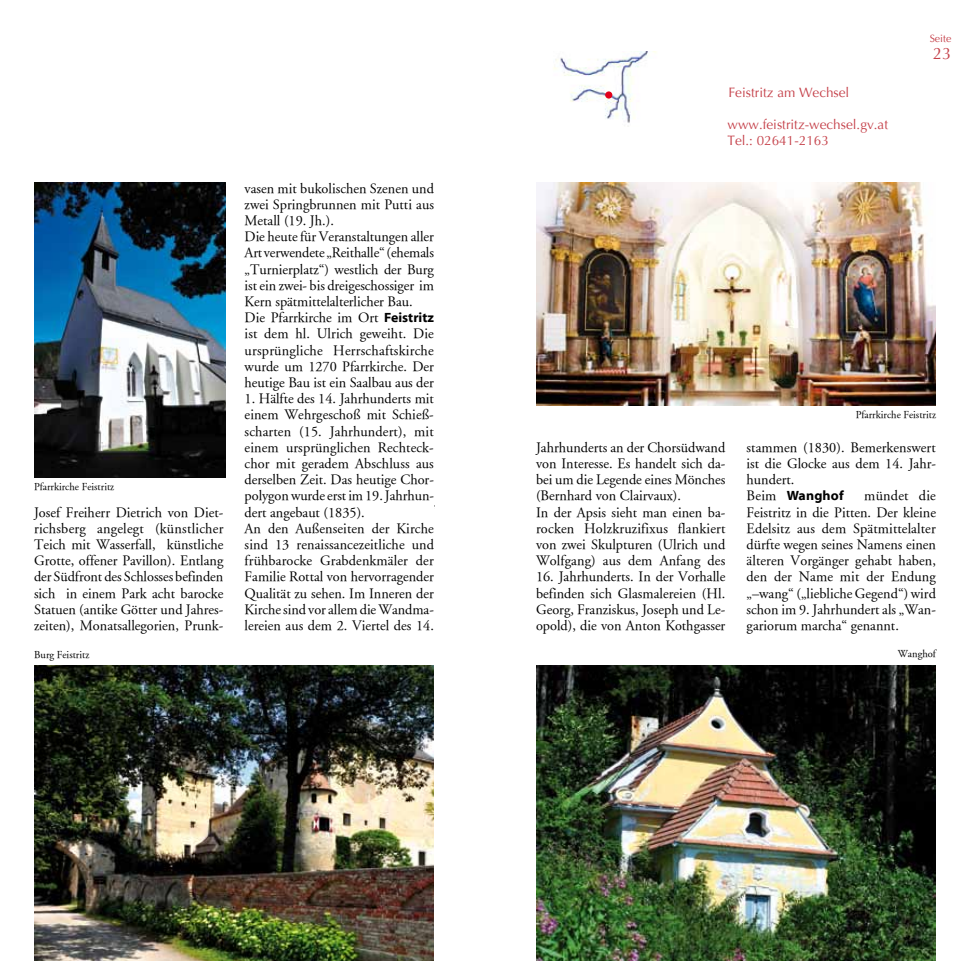
<style>
.page{position:relative;width:970px;height:961px;background:#fff}
.page>*{position:absolute;margin:0;border:0;box-sizing:border-box;transform-origin:0 0}
.t1{font:16.5px "Optima";color:#c5414a}
.t2{font:14.25px/16.2px "Adobe Garamond";color:#000;text-align:justify}
.t3{font:13.5px/16.2px "Optima";color:#c5414a}
.t4{font:700 13.5px "Myriad Web Pro";letter-spacing:.01em;color:#000}
.t5{font:10.5px "Adobe Garamond";color:#000}
.t6{font:10.5px "Optima";color:#c5414a}
.s1{font-family:"Myriad Web Pro";font-weight:700;font-size:13.5px}
.s2{font-family:"Adobe Garamond";font-weight:400;font-size:14.25px}
</style>
<div class="page">
<img style="left:34px;top:183px;width:191px;height:294px">
<img style="left:553px;top:51px;width:103px;height:76px">
<img style="left:536px;top:183px;width:399px;height:222px">
<img style="left:536px;top:665px;width:399px;height:296px">
<img style="left:34px;top:665px;width:400px;height:296px">
<div style="left:605px;top:91px;width:7px;height:8px;background:#e2001a;border-radius:50%"></div>
<p class="t5" style="left:34px;top:482px;width:82px">Pfarrkirche Feistritz</p>
<p class="t2" style="left:34px;top:504px;width:191px">Josef Freiherr Dietrich von Diet&shy;richsberg angelegt (künstlicher Teich mit Wasserfall, künstliche Grotte, offener Pavillon). Entlang der Südfront des Schlosses befinden sich in einem Park acht barocke Statuen (antike Götter und Jahres&shy;zeiten), Monatsallegorien, Prunk-</p>
<p class="t5" style="left:34px;top:649px;width:57px">Burg Feistritz</p>
<p class="t2" style="left:244px;top:180px;width:191px;text-align:left">vasen mit bukolischen Szenen und zwei Springbrunnen mit Putti aus Metall (19. Jh.).<br>Die heute für Veranstaltungen aller Art verwendete „Reithalle“ (ehemals „Turnierplatz“) westlich der Burg ist ein zwei- bis dreigeschossiger im Kern spätmittelalterlicher Bau.<br>Die Pfarrkirche im Ort <span class="s1">Feistritz </span>ist dem hl. Ulrich geweiht. Die ursprüngliche Herrschaftskirche wurde um 1270 Pfarrkirche. Der heutige Bau ist ein Saalbau aus der</p>
<p class="t2" style="left:244px;top:391px;width:191px;text-align:left">1. Hälfte des 14. Jahrhunderts mit einem Wehrgeschoß mit Schieß&shy;scharten (15. Jahrhundert), mit einem ursprünglichen Rechteck&shy;chor mit geradem Abschluss aus derselben Zeit. Das heutige Chor&shy;polygon wurde erst im 19. Jahrhun&shy;dert angebaut (1835).<br>An den Außenseiten der Kirche sind 13 renaissancezeitliche und frühbarocke Grabdenkmäler der<br>Familie Rottal von hervorragender<br>Qualität zu sehen. Im Inneren der<br>Kirche sind vor allem die Wandma&shy;lereien aus dem 2. Viertel des 14.</p>
<p class="t3" style="left:728px;top:85px;width:122px">Feistritz am Wechsel</p>
<p class="t3" style="left:727px;top:117px;width:162px">www.feistritz-wechsel.gv.at<br>Tel.: 02641-2163</p>
<p class="t6" style="left:929px;top:32px;width:23px">Seite</p>
<p class="t1" style="left:932px;top:43px;width:20px">23</p>
<p class="t2" style="left:536px;top:439px;width:191px;text-align:left">Jahrhunderts an der Chorsüdwand von Interesse. Es handelt sich da&shy;bei um die Legende eines Mönches (Bernhard von Clairvaux).<br>In der Apsis sieht man einen ba&shy;rocken Holzkruzifixus flankiert von zwei Skulpturen (Ulrich und<br>Wolfgang) aus dem Anfang des</p>
<p class="t2" style="left:536px;top:569px;width:191px">16. Jahrhunderts. In der Vorhalle befinden sich Glasmalereien (Hl.<br>Georg, Franziskus, Joseph und Le&shy;opold), die von Anton Kothgasser</p>
<p class="t5" style="left:855px;top:409px;width:82px">Pfarrkirche Feistritz</p>
<p class="t2" style="left:746px;top:440px;width:191px">stammen (1830). Bemerkenswert ist die Glocke aus dem 14. Jahr&shy;hundert.</p>
<p class="t4" style="left:746px;top:488px;width:99px"><span class="s2">Beim</span> Wanghof</p>
<p class="t2" style="left:746px;top:488px;width:191px;text-indent:118px">mündet die Feistritz in die Pitten. Der kleine Edelsitz aus dem Spätmittelalter dürfte wegen seines Namens einen älteren Vorgänger gehabt haben, den der Name mit der Endung „–wang“ („liebliche Gegend“) wird schon im 9. Jahrhundert als „Wan&shy;gariorum marcha“ genannt.</p>
<p class="t5" style="left:897px;top:648px;width:40px">Wanghof</p>
</div>
